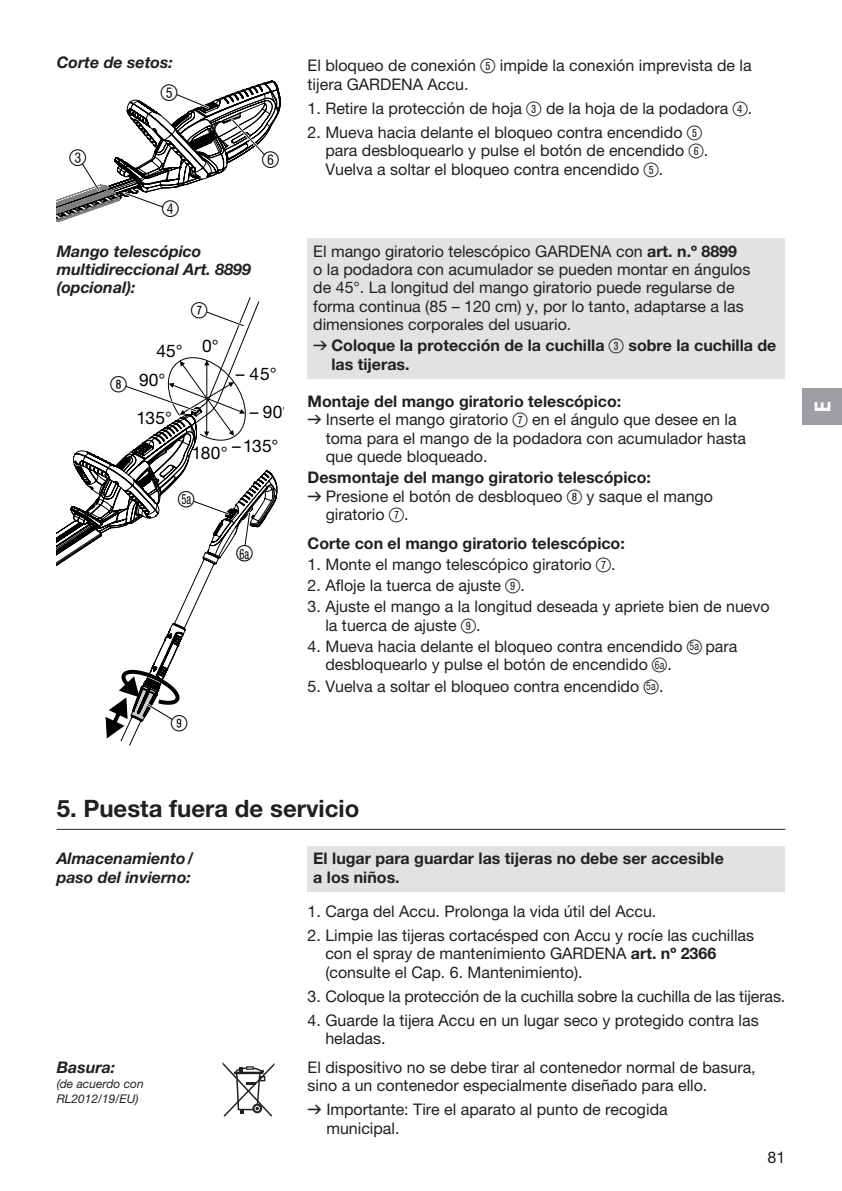
<style>
.page{position:relative;width:842px;height:1191px;background:#fff}
.page>*{position:absolute;margin:0;border:0;box-sizing:border-box;transform-origin:0 0}
.t1{font:700 24px "GARDENA Pro";color:#231f20}
.t2{font:22px "Ziffern";color:#000}
.t3{font:22px "Ziffernim Kreisund Quadrat BQ";color:#000}
.t4{font:22px "GARDENA Pro Bo Cond";color:#fff}
.t5{font:17.4px/28.6px "GARDENA Pro";letter-spacing:.01em;color:#000}
.t6{font:16px/18.4px "GARDENA Pro";color:#231f20}
.t7{font:700 16px/18.4px "GARDENA Pro";color:#231f20}
.t8{font:italic 700 16px/18.4px "GARDENA Pro";color:#231f20}
.t9{font:condensed 14px "GARDENA Pro";color:#000;scale:.75 1}
.t10{font:italic 12px/15px "GARDENA Pro";color:#231f20}
.s1{font-family:"Ziffernim Kreisund Quadrat BQ";font-stretch:normal;font-size:22px}
.s2{font-family:"Ziffernim Kreisund Quadrat BQ";font-size:20px}
.s3{font-weight:700}
.s4{font-family:"Formdruck";font-weight:400}
.s5{font-family:"Ziffernim Kreisund Quadrat BQ";font-weight:400;font-size:20px}
.s6{font-family:"Formdruck"}
.s7{font-size:11.6px}
</style>
<div class="page">
<div style="left:802px;top:388px;width:40px;height:37px;background:#9d9fa2"></div>
<div style="left:308px;top:238px;width:477px;height:140px;background:#e1e2e4"></div>
<svg style="left:57px;top:80px;width:224px;height:141px"></svg>
<svg style="left:57px;top:297px;width:221px;height:449px"></svg>
<div style="left:308px;top:846px;width:477px;height:45px;background:#e1e2e4"></div>
<hr style="left:57px;top:829px;width:728px;height:1px;background:#231f20">
<svg style="left:222px;top:1062px;width:53px;height:55px"></svg>
<p class="t8" style="left:57px;top:53px;width:118px">Corte de setos:</p>
<h2 class="t2" style="left:161px;top:80px;width:19px">5</h2>
<h2 class="t2" style="left:69px;top:145px;width:19px">3</h2>
<h2 class="t2" style="left:262px;top:148px;width:19px">6</h2>
<h2 class="t2" style="left:162px;top:197px;width:19px">4</h2>
<p class="t8" style="left:57px;top:241px;width:196px">Mango telescópico multidireccional Art. 8899 (opcional):</p>
<h2 class="t3" style="left:191px;top:297px;width:18px">7</h2>
<h2 class="t3" style="left:110px;top:371px;width:18px">8</h2>
<p class="t5" style="left:139px;top:337px;width:45px;text-indent:17px">45°<br>90°</p>
<p class="t5" style="left:136px;top:403px;width:37px">135°</p>
<p class="t5" style="left:202px;top:331px;width:18px">0°</p>
<p class="t5" style="left:236px;top:360px;width:42px">– 45°</p>
<p class="t5" style="left:250px;top:398px;width:41px">– 90°</p>
<p class="t5" style="left:232px;top:431px;width:48px">– 135°</p>
<p class="t5" style="left:192px;top:438px;width:38px">180°</p>
<p class="t9" style="left:178px;top:491px;width:23px"><span class="s1">ß</span>5 a</p>
<p class="t9" style="left:236px;top:545px;width:23px"><span class="s1">ß</span>6 a</p>
<h2 class="t3" style="left:171px;top:710px;width:18px">9</h2>
<p class="t6" style="left:308px;top:56px;width:446px">El bloqueo de conexión <span class="s2">5</span> impide la conexión imprevista de la tijera GARDENA Accu.</p>
<p class="t6" style="left:308px;top:99px;width:446px">1. Retire la protección de hoja <span class="s2">3</span> de la hoja de la podadora <span class="s2">4</span>.</p>
<p class="t6" style="left:325px;top:123px;width:384px;text-indent:-18px">2. Mueva hacia delante el bloqueo contra encendido <span class="s2">5 </span>para desbloquearlo y pulse el botón de encendido <span class="s2">6</span>.<br>Vuelva a soltar el bloqueo contra encendido <span class="s2">5</span>.</p>
<p class="t6" style="left:313px;top:241px;width:439px">El mango giratorio telescópico GARDENA con <span class="s3">art. n.º 8899<br></span>o la podadora con acumulador se pueden montar en ángulos de 45°. La longitud del mango giratorio puede regularse de forma continua (85 – 120 cm) y, por lo tanto, adaptarse a las dimensiones corporales del usuario.</p>
<p class="t7" style="left:331px;top:336px;width:447px;text-indent:-18px"><span class="s4">v</span> Coloque la protección de la cuchilla <span class="s5">3</span> sobre la cuchilla de las tijeras.</p>
<p class="t7" style="left:308px;top:391px;width:315px">Montaje del mango giratorio telescópico:</p>
<p class="t6" style="left:308px;top:410px;width:431px"><span class="s6">v</span> Inserte el mango giratorio <span class="s2">7</span> en el ángulo que desee en la</p>
<p class="t6" style="left:326px;top:428px;width:422px">toma para el mango de la podadora con acumulador hasta</p>
<p class="t6" style="left:326px;top:447px;width:163px">que quede bloqueado.</p>
<p class="t7" style="left:308px;top:468px;width:345px">Desmontaje del mango giratorio telescópico:</p>
<p class="t6" style="left:308px;top:486px;width:407px"><span class="s6">v</span> Presione el botón de desbloqueo <span class="s2">8</span> y saque el mango</p>
<p class="t6" style="left:326px;top:505px;width:84px">giratorio <span class="s2">7</span>.</p>
<p class="t7" style="left:308px;top:533px;width:319px">Corte con el mango giratorio telescópico:</p>
<p class="t6" style="left:308px;top:554px;width:310px">1. Monte el mango telescópico giratorio <span class="s2">7</span>.</p>
<p class="t6" style="left:308px;top:576px;width:219px">2. Afloje la tuerca de ajuste <span class="s2">9</span>.</p>
<p class="t6" style="left:325px;top:597px;width:446px;text-indent:-18px">3. Ajuste el mango a la longitud deseada y apriete bien de nuevo la tuerca de ajuste <span class="s2">9</span>.</p>
<p class="t6" style="left:325px;top:637px;width:413px;text-indent:-18px">4. Mueva hacia delante el bloqueo contra encendido <span class="s2">ß</span><span class="s7">5a</span> para desbloquearlo y pulse el botón de encendido <span class="s2">ß</span><span class="s7">6a</span> .</p>
<p class="t6" style="left:308px;top:676px;width:357px">5. Vuelva a soltar el bloqueo contra encendido <span class="s2">ß</span><span class="s7">5a</span> .</p>
<h1 class="t1" style="left:57px;top:794px;width:304px">5. Puesta fuera de servicio</h1>
<p class="t8" style="left:57px;top:849px;width:139px">Almacenamiento/ paso del invierno:</p>
<p class="t7" style="left:313px;top:849px;width:412px">El lugar para guardar las tijeras no debe ser accesible a los niños.</p>
<p class="t6" style="left:308px;top:901px;width:350px">1. Carga del Accu. Prolonga la vida útil del Accu.</p>
<p class="t6" style="left:325px;top:926px;width:430px;text-indent:-18px">2. Limpie las tijeras cortacésped con Accu y rocíe las cuchillas con el spray de mantenimiento GARDENA <span class="s3">art. nº 2366 </span>(consulte el Cap. 6. Mantenimiento).</p>
<p class="t6" style="left:308px;top:986px;width:479px">3. Coloque la protección de la cuchilla sobre la cuchilla de las tijeras.</p>
<p class="t6" style="left:325px;top:1010px;width:435px;text-indent:-18px">4. Guarde la tijera Accu en un lugar seco y protegido contra las heladas.</p>
<p class="t8" style="left:57px;top:1057px;width:60px">Basura:</p>
<p class="t10" style="left:57px;top:1075px;width:89px">(de acuerdo con<br>RL2012/19/EU)</p>
<p class="t6" style="left:308px;top:1057px;width:450px">El dispositivo no se debe tirar al contenedor normal de basura, sino a un contenedor especialmente diseñado para ello.</p>
<p class="t6" style="left:326px;top:1100px;width:343px;text-indent:-19px"><span class="s6">v</span> Importante: Tire el aparato al punto de recogida municipal.</p>
<p class="t6" style="left:767px;top:1147px;width:19px">81</p>
<h2 class="t4" style="left:809px;top:412px;width:12px;rotate:-90deg">E</h2>
</div>
